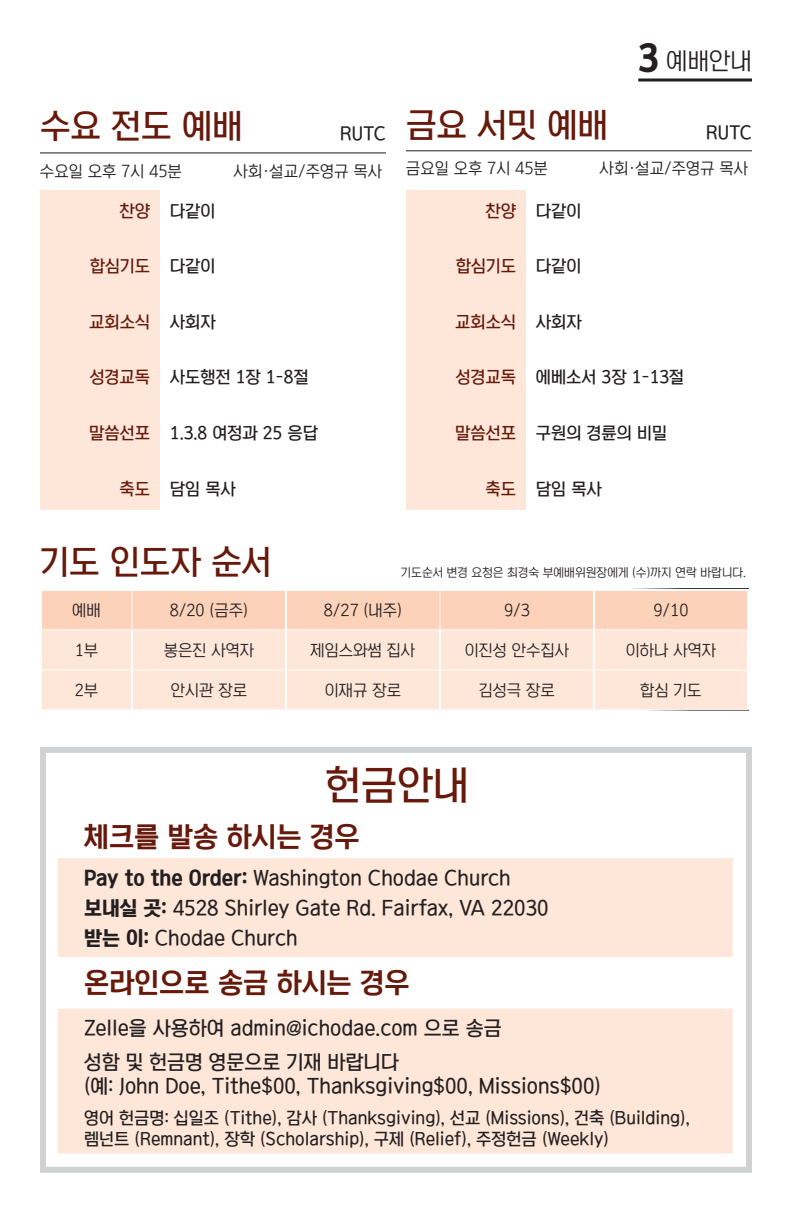
<style>
.page{position:relative;width:792px;height:1224px;background:#fff}
.page>*{position:absolute;margin:0;border:0;box-sizing:border-box;transform-origin:0 0}
.t1{font:40px "Korean TITGD2 R";color:#67190b}
.t2{font:34px "Korean TITGD2 R";color:#67190b}
.t3{font:28px "Korean TITGD3 R";color:#67190b}
.t4{font:24px "Korean TITGD1 R";color:#231f20}
.t5{font:20px/30px "Korean TITGD2 R";color:#231f20}
.t6{font:18px "Korean TITGD2 R";letter-spacing:-.005em;color:#231f20}
.t7{font:17px/20.4px "Korean TITGD2 R";color:#231f20}
.t8{font:17px "Korean TITGD2 R";color:#67190b}
.t9{font:16px "Korean TITGD1 R";color:#231f20}
.t10{font:12px "Korean TITGD1 R";color:#231f20}
.s1{font-family:"Korean TITGD4 R";font-size:36px}
.s2{color:#67190b}
.s3{color:#231f20}
.s4{font-family:"Korean TITGD4 R"}
</style>
<div class="page">
<svg style="left:40px;top:747px;width:712px;height:426px"></svg>
<hr style="left:406px;top:150px;width:346px;height:1px;background:#231f20">
<div style="left:406px;top:190px;width:120px;height:320px;background:#fee7d9"></div>
<hr style="left:40px;top:153px;width:346px;height:1px;background:#231f20">
<div style="left:40px;top:190px;width:120px;height:320px;background:#fee7d9"></div>
<hr style="left:638px;top:79px;width:114px;height:3px;background:#231f20">
<div style="left:42px;top:591px;width:705px;height:38px;background:#fcd2ba"></div>
<div style="left:42px;top:630px;width:705px;height:79px;background:#fee7d9"></div>
<hr style="left:132px;top:591px;width:1px;height:38px;background:#fff">
<hr style="left:440px;top:591px;width:1px;height:38px;background:#fff">
<hr style="left:42px;top:669px;width:89px;height:1px;background:#fff">
<hr style="left:133px;top:669px;width:152px;height:1px;background:#fff">
<hr style="left:287px;top:669px;width:152px;height:1px;background:#fff">
<hr style="left:441px;top:669px;width:152px;height:1px;background:#fff">
<hr style="left:595px;top:669px;width:152px;height:1px;background:#fff">
<hr style="left:285px;top:591px;width:2px;height:39px;background:#fff">
<hr style="left:593px;top:591px;width:2px;height:39px;background:#fff">
<hr style="left:131px;top:630px;width:2px;height:40px;background:#fff">
<hr style="left:285px;top:630px;width:2px;height:40px;background:#fff">
<hr style="left:439px;top:630px;width:2px;height:40px;background:#fff">
<hr style="left:593px;top:630px;width:2px;height:40px;background:#fff">
<hr style="left:131px;top:670px;width:2px;height:39px;background:#fff">
<hr style="left:285px;top:670px;width:2px;height:39px;background:#fff">
<hr style="left:439px;top:670px;width:2px;height:39px;background:#fff">
<hr style="left:593px;top:670px;width:2px;height:39px;background:#fff">
<h3 class="t4" style="left:638px;top:48px;width:115px"><span class="s1">3</span> 예배안내</h3>
<h2 class="t2" style="left:40px;top:108px;width:204px">수요 전도 예배</h2>
<p class="t6" style="left:340px;top:124px;width:47px">RUTC</p>
<h2 class="t2" style="left:406px;top:106px;width:203px">금요 서밋 예배</h2>
<p class="t6" style="left:706px;top:123px;width:47px">RUTC</p>
<p class="t9" style="left:40px;top:162px;width:143px">수요일 오후 7시 45분</p>
<p class="t9" style="left:234px;top:162px;width:150px">사회·설교/주영규 목사</p>
<p class="t9" style="left:406px;top:160px;width:143px">금요일 오후 7시 45분</p>
<p class="t9" style="left:600px;top:160px;width:150px">사회·설교/주영규 목사</p>
<p class="t7" style="left:119px;top:201px;width:97px"><span class="s2">찬양</span> 다같이</p>
<p class="t7" style="left:485px;top:200px;width:97px"><span class="s2">찬양</span> 다같이</p>
<p class="t8" style="left:90px;top:257px;width:127px">합심기도 <span class="s3">다같이</span></p>
<p class="t8" style="left:456px;top:257px;width:127px">합심기도 <span class="s3">다같이</span></p>
<p class="t8" style="left:89px;top:313px;width:128px">교회소식 <span class="s3">사회자</span></p>
<p class="t8" style="left:455px;top:313px;width:128px">교회소식 <span class="s3">사회자</span></p>
<p class="t7" style="left:90px;top:367px;width:220px"><span class="s2">성경교독</span> 사도행전 1장 1-8절</p>
<p class="t7" style="left:456px;top:367px;width:230px"><span class="s2">성경교독</span> 에베소서 3장 1-13절</p>
<p class="t7" style="left:89px;top:423px;width:230px"><span class="s2">말씀선포</span> 1.3.8 여정과 25 응답</p>
<p class="t7" style="left:455px;top:423px;width:214px"><span class="s2">말씀선포</span> 구원의 경륜의 비밀</p>
<p class="t7" style="left:119px;top:478px;width:118px"><span class="s2">축도</span> 담임 목사</p>
<p class="t7" style="left:485px;top:478px;width:118px"><span class="s2">축도</span> 담임 목사</p>
<h2 class="t2" style="left:40px;top:544px;width:233px">기도 인도자 순서</h2>
<p class="t10" style="left:401px;top:566px;width:347px">기도순서 변경 요청은 최경숙 부예배위원장에게 (수)까지 연락 바랍니다.</p>
<p class="t9" style="left:72px;top:601px;width:30px">예배</p>
<p class="t9" style="left:170px;top:601px;width:80px">8/20 (금주)</p>
<p class="t9" style="left:324px;top:601px;width:80px">8/27 (내주)</p>
<p class="t9" style="left:504px;top:601px;width:27px">9/3</p>
<p class="t9" style="left:653px;top:601px;width:37px">9/10</p>
<p class="t9" style="left:75px;top:641px;width:25px">1부</p>
<p class="t9" style="left:164px;top:641px;width:92px">봉은진 사역자</p>
<p class="t9" style="left:311px;top:641px;width:106px">제임스와썸 집사</p>
<p class="t9" style="left:465px;top:641px;width:106px">이진성 안수집사</p>
<p class="t9" style="left:626px;top:641px;width:92px">이하나 사역자</p>
<p class="t9" style="left:75px;top:681px;width:25px">2부</p>
<p class="t9" style="left:171px;top:681px;width:78px">안시관 장로</p>
<p class="t9" style="left:325px;top:681px;width:78px">이재규 장로</p>
<p class="t9" style="left:479px;top:681px;width:77px">김성극 장로</p>
<p class="t9" style="left:640px;top:681px;width:63px">합심 기도</p>
<h1 class="t1" style="left:326px;top:763px;width:145px">헌금안내</h1>
<h3 class="t3" style="left:84px;top:822px;width:277px">체크를 발송 하시는 경우</h3>
<p class="t5" style="left:84px;top:863px;width:466px"><span class="s4">Pay to the Order:</span> Washington Chodae Church <span class="s4">보내실 곳:</span> 4528 Shirley Gate Rd. Fairfax, VA 22030 <span class="s4">받는 이:</span> Chodae Church</p>
<h3 class="t3" style="left:84px;top:967px;width:327px">온라인으로 송금 하시는 경우</h3>
<p class="t5" style="left:84px;top:1011px;width:419px;line-height:34px">Zelle을 사용하여 admin@ichodae.com 으로 송금 성함 및 헌금명 영문으로 기재 바랍니다</p>
<p class="t5" style="left:84px;top:1071px;width:518px">(예: John Doe, Tithe$00, Thanksgiving$00, Missions$00)</p>
<p class="t7" style="left:84px;top:1108px;width:607px">영어 헌금명: 십일조 (Tithe), 감사 (Thanksgiving), 선교 (Missions), 건축 (Building), 렘넌트 (Remnant), 장학 (Scholarship), 구제 (Relief), 주정헌금 (Weekly)</p>
</div>
